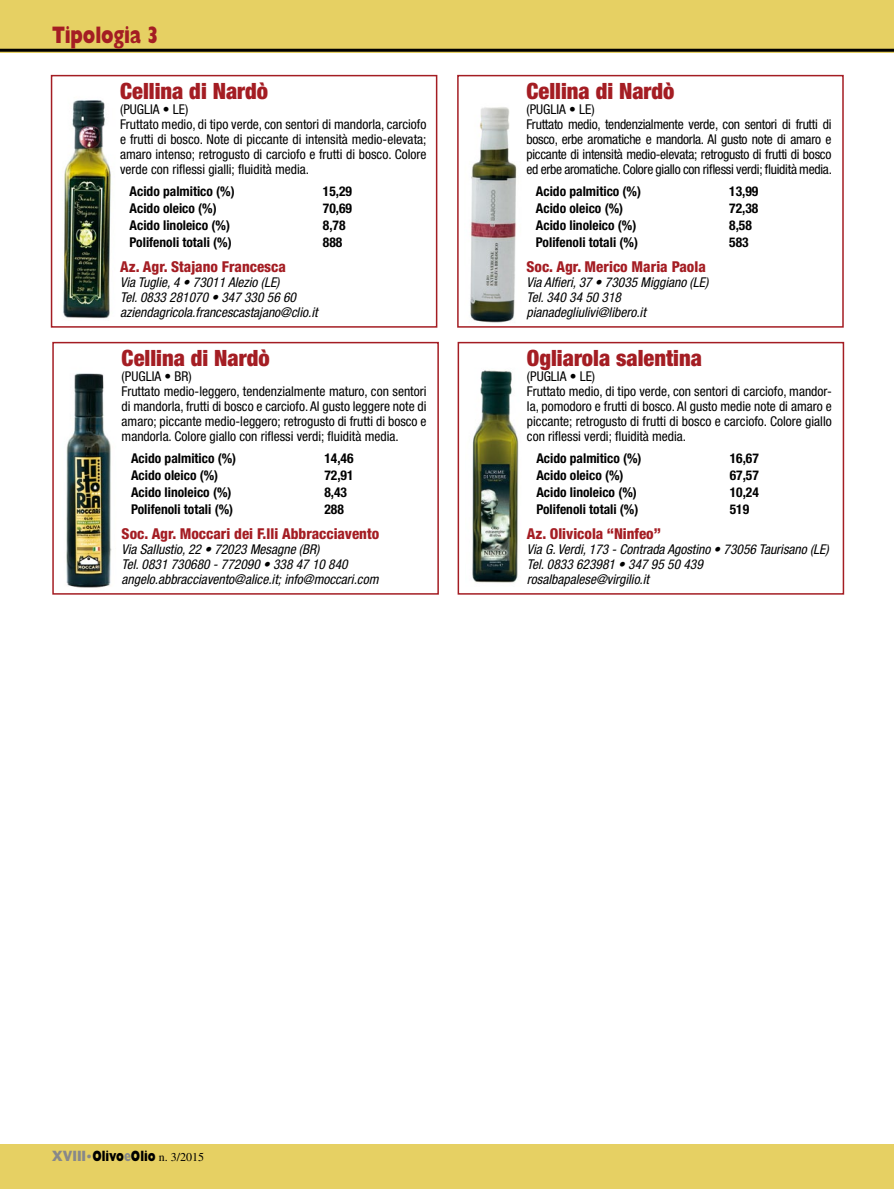
<style>
.page{position:relative;width:894px;height:1189px;background:#fff}
.page>*{position:absolute;margin:0;border:0;box-sizing:border-box;transform-origin:0 0}
.t1{font:800 24px "Gill Sans Std";letter-spacing:-.01em;color:#a41d23;scale:.75 1}
.t2{font:900 condensed 22.5px "Helvetica Neue LT Std";color:#a41d23}
.t3{font:800 condensed 15px "Helvetica Neue LT Std";color:#a41d23}
.t4{font:800 15px "Gill Sans Std";color:#000;scale:.75 1}
.t5{font:condensed 13.5px/15px "Helvetica Neue LT Std";color:#000}
.t6{font:italic condensed 13.5px/15px "Helvetica Neue LT Std";color:#000}
.t7{font:700 condensed 13.5px "Helvetica Neue LT Std";color:#000}
.t8{font:condensed 13.5px/15px "Helvetica Neue LT Std";letter-spacing:-.02em;color:#000}
.s1{color:#87888a}
.s2{font-family:"Times LT Std";font-weight:700;font-size:13.5px;color:#87888a}
.s3{font-family:"Times LT Std";font-weight:400;font-size:12px}
</style>
<div class="page">
<div style="left:0;top:0;width:893px;height:52px;background:#e6d063"></div>
<hr style="left:0;top:49px;width:893px;height:3px;background:#000">
<div style="left:0;top:1144px;width:893px;height:45px;background:#e6d063"></div>
<div style="left:51px;top:75px;width:386px;height:253px;border:2px solid #a41d23"></div>
<img style="left:63px;top:100px;width:48px;height:219px">
<div style="left:457px;top:342px;width:387px;height:253px;border:2px solid #a41d23"></div>
<img style="left:472px;top:370px;width:47px;height:213px">
<div style="left:457px;top:75px;width:386px;height:253px;border:2px solid #a41d23"></div>
<img style="left:470px;top:107px;width:47px;height:216px">
<div style="left:52px;top:342px;width:387px;height:253px;border:2px solid #a41d23"></div>
<img style="left:66px;top:373px;width:46px;height:215px">
<h1 class="t1" style="left:52px;top:21px;width:144px">Tipologia 3</h1>
<h2 class="t2" style="left:120px;top:77px;width:149px">Cellina di Nardò</h2>
<p class="t5" style="left:120px;top:102px;width:308px">(PUGLIA • LE)<br>Fruttato medio, di tipo verde, con sentori di mandorla, carciofo e frutti di bosco. Note di piccante di intensità medio-elevata; amaro intenso; retrogusto di carciofo e frutti di bosco. Colore verde con riflessi gialli; fluidità media.</p>
<p class="t7" style="left:130px;top:183px;width:107px">Acido palmitico (%)</p>
<p class="t7" style="left:323px;top:183px;width:31px">15,29</p>
<p class="t7" style="left:130px;top:200px;width:89px">Acido oleico (%)</p>
<p class="t7" style="left:323px;top:200px;width:31px">70,69</p>
<p class="t7" style="left:130px;top:217px;width:102px">Acido linoleico (%)</p>
<p class="t7" style="left:323px;top:217px;width:24px">8,78</p>
<p class="t7" style="left:130px;top:234px;width:104px">Polifenoli totali (%)</p>
<p class="t7" style="left:323px;top:234px;width:21px">888</p>
<p class="t3" style="left:120px;top:258px;width:167px">Az. Agr. Stajano Francesca</p>
<p class="t6" style="left:120px;top:275px;width:199px">Via Tuglie, 4 • 73011 Alezio (LE)<br>Tel. 0833 281070 • 347 330 56 60 aziendagricola.francescastajano@clio.it</p>
<h2 class="t2" style="left:122px;top:344px;width:149px">Cellina di Nardò</h2>
<p class="t5" style="left:122px;top:369px;width:306px">(PUGLIA • BR)<br>Fruttato medio-leggero, tendenzialmente maturo, con sentori di mandorla, frutti di bosco e carciofo. Al gusto leggere note di amaro; piccante medio-leggero; retrogusto di frutti di bosco e mandorla. Colore giallo con riflessi verdi; fluidità media.</p>
<p class="t7" style="left:131px;top:450px;width:107px">Acido palmitico (%)</p>
<p class="t7" style="left:324px;top:450px;width:31px">14,46</p>
<p class="t7" style="left:131px;top:467px;width:89px">Acido oleico (%)</p>
<p class="t7" style="left:324px;top:467px;width:31px">72,91</p>
<p class="t7" style="left:131px;top:484px;width:102px">Acido linoleico (%)</p>
<p class="t7" style="left:324px;top:484px;width:24px">8,43</p>
<p class="t7" style="left:131px;top:501px;width:104px">Polifenoli totali (%)</p>
<p class="t7" style="left:324px;top:501px;width:21px">288</p>
<p class="t3" style="left:122px;top:525px;width:259px">Soc. Agr. Moccari dei F.lli Abbracciavento</p>
<p class="t6" style="left:122px;top:542px;width:258px">Via Sallustio, 22 • 72023 Mesagne (BR)<br>Tel. 0831 730680 - 772090 • 338 47 10 840 angelo.abbracciavento@alice.it; info@moccari.com</p>
<h2 class="t2" style="left:526px;top:77px;width:149px">Cellina di Nardò</h2>
<p class="t8" style="left:526px;top:102px;width:307px">(PUGLIA • LE)<br>Fruttato medio, tendenzialmente verde, con sentori di frutti di bosco, erbe aromatiche e mandorla. Al gusto note di amaro e piccante di intensità medio-elevata; retrogusto di frutti di bosco ed erbe aromatiche. Colore giallo con riflessi verdi; fluidità media.</p>
<p class="t7" style="left:536px;top:183px;width:107px">Acido palmitico (%)</p>
<p class="t7" style="left:729px;top:183px;width:31px">13,99</p>
<p class="t7" style="left:536px;top:200px;width:89px">Acido oleico (%)</p>
<p class="t7" style="left:729px;top:200px;width:31px">72,38</p>
<p class="t7" style="left:536px;top:217px;width:102px">Acido linoleico (%)</p>
<p class="t7" style="left:729px;top:217px;width:24px">8,58</p>
<p class="t7" style="left:536px;top:234px;width:104px">Polifenoli totali (%)</p>
<p class="t7" style="left:729px;top:234px;width:21px">583</p>
<p class="t3" style="left:526px;top:258px;width:181px">Soc. Agr. Merico Maria Paola</p>
<p class="t6" style="left:526px;top:275px;width:183px">Via Alfieri, 37 • 73035 Miggiano (LE)<br>Tel. 340 34 50 318 pianadegliulivi@libero.it</p>
<h2 class="t2" style="left:527px;top:344px;width:176px">Ogliarola salentina</h2>
<p class="t5" style="left:527px;top:369px;width:306px">(PUGLIA • LE)<br>Fruttato medio, di tipo verde, con sentori di carciofo, mandor&shy;la, pomodoro e frutti di bosco. Al gusto medie note di amaro e piccante; retrogusto di frutti di bosco e carciofo. Colore giallo con riflessi verdi; fluidità media.</p>
<p class="t7" style="left:536px;top:450px;width:107px">Acido palmitico (%)</p>
<p class="t7" style="left:729px;top:450px;width:31px">16,67</p>
<p class="t7" style="left:536px;top:467px;width:89px">Acido oleico (%)</p>
<p class="t7" style="left:729px;top:467px;width:31px">67,57</p>
<p class="t7" style="left:536px;top:484px;width:102px">Acido linoleico (%)</p>
<p class="t7" style="left:729px;top:484px;width:31px">10,24</p>
<p class="t7" style="left:536px;top:501px;width:104px">Polifenoli totali (%)</p>
<p class="t7" style="left:729px;top:501px;width:21px">519</p>
<p class="t3" style="left:527px;top:525px;width:135px">Az. Olivicola “Ninfeo”</p>
<p class="t6" style="left:527px;top:542px;width:303px">Via G. Verdi, 173 - Contrada Agostino • 73056 Taurisano (LE)<br>Tel. 0833 623981 • 347 95 50 439<br>rosalbapalese@virgilio.it</p>
<p class="t4" style="left:52px;top:1147px;width:204px"><span class="s1">XVIII</span> <span class="s2">•</span> Olivo<span class="s1">e</span>Olio <span class="s3">n. 3/2015</span></p>
</div>
